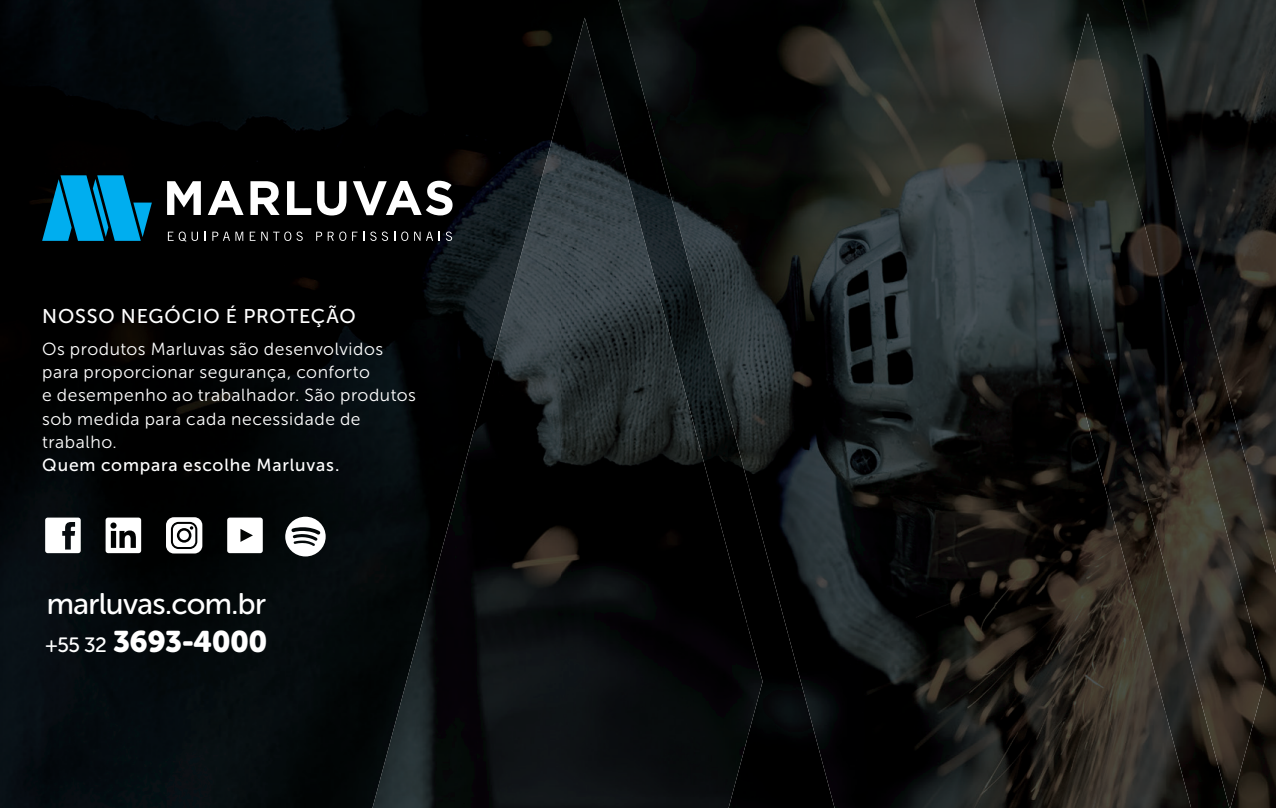
<style>
.page{position:relative;width:1276px;height:808px;background:#fff}
.page>*{position:absolute;margin:0;border:0;box-sizing:border-box;transform-origin:0 0}
.t1{font:29.7px "Museo Sans Rounded 500";letter-spacing:-.02em;color:#fff}
.t2{font:29.7px "Museo Sans Rounded 900";letter-spacing:-.02em;color:#fff}
.t3{font:19.8px "Museo Sans 500";letter-spacing:.04em;color:#fff}
.t4{font:17.55px/23.4px "Museo Sans 300";letter-spacing:.03em;color:#fff}
.t5{font:17.55px "Museo Sans 500";letter-spacing:.045em;color:#fff}
.s1{font-family:"Museo Sans Rounded 500";font-size:20.55px}
</style>
<div class="page">
<img style="left:561px;top:0;width:413px;height:635px">
<img style="left:460px;top:304px;width:101px;height:504px">
<img style="left:419px;top:637px;width:41px;height:171px">
<img style="left:559px;top:635px;width:415px;height:173px">
<img style="left:974px;top:0;width:302px;height:808px">
<img style="left:0;top:0;width:648px;height:304px">
<img style="left:647px;top:107px;width:101px;height:701px">
<img style="left:0;top:302px;width:508px;height:335px">
<img style="left:747px;top:481px;width:87px;height:327px">
<img style="left:0;top:635px;width:419px;height:173px">
<svg style="left:42px;top:175px;width:110px;height:66px;background:#0076a2"></svg>
<svg style="left:167px;top:181px;width:34px;height:34px"></svg>
<svg style="left:208px;top:181px;width:35px;height:34px"></svg>
<svg style="left:250px;top:181px;width:30px;height:34px"></svg>
<svg style="left:287px;top:181px;width:24px;height:34px"></svg>
<svg style="left:317px;top:181px;width:29px;height:34px"></svg>
<svg style="left:353px;top:181px;width:99px;height:34px"></svg>
<svg style="left:168px;top:232px;width:18px;height:10px"></svg>
<svg style="left:192px;top:232px;width:6px;height:9px"></svg>
<svg style="left:212px;top:232px;width:31px;height:9px"></svg>
<svg style="left:250px;top:232px;width:5px;height:9px"></svg>
<svg style="left:261px;top:232px;width:42px;height:9px"></svg>
<svg style="left:316px;top:232px;width:6px;height:9px"></svg>
<svg style="left:328px;top:232px;width:18px;height:9px"></svg>
<svg style="left:352px;top:232px;width:5px;height:9px"></svg>
<svg style="left:370px;top:232px;width:6px;height:9px"></svg>
<svg style="left:382px;top:232px;width:6px;height:9px"></svg>
<svg style="left:401px;top:232px;width:7px;height:9px"></svg>
<svg style="left:414px;top:232px;width:6px;height:9px"></svg>
<svg style="left:426px;top:232px;width:7px;height:9px"></svg>
<svg style="left:446px;top:232px;width:6px;height:9px"></svg>
<svg style="left:106px;top:518px;width:35px;height:35px"></svg>
<svg style="left:45px;top:518px;width:36px;height:35px"></svg>
<svg style="left:227px;top:518px;width:36px;height:35px"></svg>
<svg style="left:166px;top:517px;width:36px;height:36px"></svg>
<svg style="left:285px;top:517px;width:41px;height:39px"></svg>
<p class="t3" style="left:42px;top:305px;width:315px">NOSSO NEGÓCIO É PROTEÇÃO</p>
<p class="t4" style="left:42px;top:337px;width:375px">Os produtos Marluvas são desenvolvidos para proporcionar segurança, conforto<br>e desempenho ao trabalhador. São produtos sob medida para cada necessidade de trabalho.</p>
<p class="t5" style="left:42px;top:456px;width:299px">Quem compara escolhe Marluvas.</p>
<h1 class="t1" style="left:47px;top:588px;width:220px">marluvas.com.br</h1>
<h1 class="t2" style="left:45px;top:625px;width:224px"><span class="s1">+55 32</span> 3693-4000</h1>
</div>
